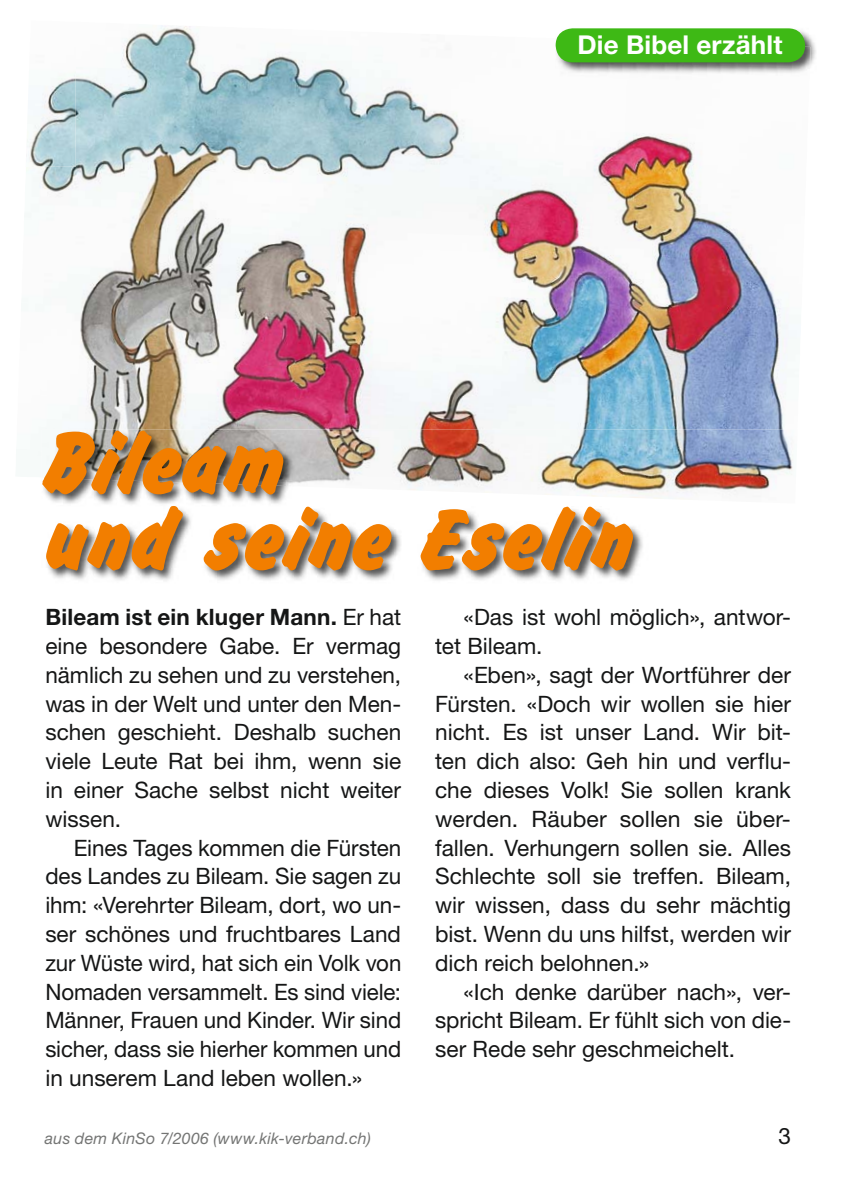
<style>
.page{position:relative;width:842px;height:1191px;background:#fff}
.page>*{position:absolute;margin:0;border:0;box-sizing:border-box;transform-origin:0 0}
.t1{font:700 104px/76px "F760 Script";letter-spacing:-.005em;color:#f27e00}
.t2{font:700 26px "Helvetica Neue";letter-spacing:.005em;color:#fff}
.t3{font:22.6px/28.8px "Helvetica Neue";color:#151616;text-align:justify}
.t4{font:italic 16px "Helvetica Neue";letter-spacing:.02em;color:#747574}
.s1{font-weight:700}
</style>
<div class="page">
<img style="left:26px;top:25px;width:761px;height:405px">
<img style="left:26px;top:42px;width:50px;height:125px">
<img style="left:47px;top:503px;width:596px;height:78px">
<img style="left:43px;top:430px;width:750px;height:73px">
<img style="left:555px;top:28px;width:261px;height:37px">
<img style="left:555px;top:38px;width:256px;height:42px">
<div style="left:556px;top:28px;width:249px;height:34px;background:#3eb915;border-radius:17px"></div>
<p class="t2" style="left:577px;top:35px;width:207px">Die Bibel erzählt</p>
<h1 class="t1" style="left:45px;top:428px;width:591px">Bileam<br>und seine Eselin</h1>
<p class="t3" style="left:45px;top:605px;width:357px"><span class="s1">Bileam ist ein kluger Mann.</span> Er hat eine besondere Gabe. Er vermag nämlich zu sehen und zu verstehen,</p>
<p class="t3" style="left:435px;top:605px;width:357px;text-indent:28px">«Das ist wohl möglich», antwor&shy;tet Bileam.</p>
<p class="t3" style="left:463px;top:662px;width:329px">«Eben», sagt der Wortführer der</p>
<p class="t3" style="left:45px;top:691px;width:357px">was in der Welt und unter den Men&shy;schen geschieht. Deshalb suchen viele Leute Rat bei ihm, wenn sie in einer Sache selbst nicht weiter wissen.</p>
<p class="t3" style="left:45px;top:835px;width:357px;text-indent:28px">Eines Tages kommen die Fürsten des Landes zu Bileam. Sie sagen zu ihm: «Verehrter Bileam, dort, wo un&shy;ser schönes und fruchtbares Land zur Wüste wird, hat sich ein Volk von Nomaden versammelt. Es sind viele:<br>Männer, Frauen und Kinder. Wir sind sicher, dass sie hierher kommen und in unserem Land leben wollen.»</p>
<p class="t4" style="left:45px;top:1132px;width:327px">aus dem KinSo 7/2006 (www.kik-verband.ch)</p>
<p class="t3" style="left:435px;top:691px;width:357px">Fürsten. «Doch wir wollen sie hier nicht. Es ist unser Land. Wir bit&shy;ten dich also: Geh hin und verflu&shy;che dieses Volk! Sie sollen krank werden. Räuber sollen sie über&shy;fallen. Verhungern sollen sie. Alles Schlechte soll sie treffen. Bileam, wir wissen, dass du sehr mächtig bist. Wenn du uns hilfst, werden wir dich reich belohnen.»</p>
<p class="t3" style="left:435px;top:979px;width:357px;text-indent:28px">«Ich denke darüber nach», ver&shy;spricht Bileam. Er fühlt sich von die&shy;ser Rede sehr geschmeichelt.</p>
<p class="t3" style="left:778px;top:1123px;width:14px">3</p>
</div>
